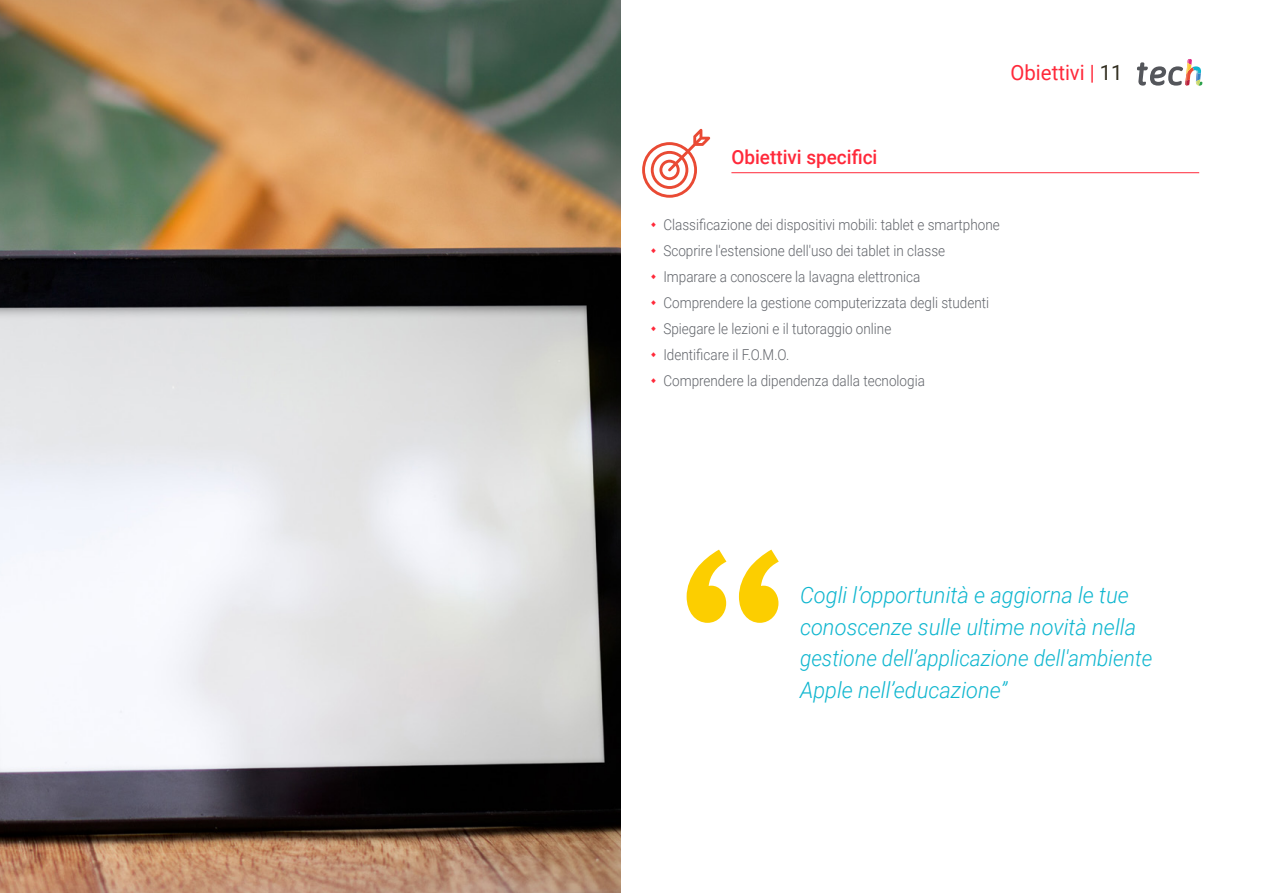
<style>
.page{position:relative;width:1263px;height:893px;background:#fff}
.page>*{position:absolute;margin:0;border:0;box-sizing:border-box;transform-origin:0 0}
.t1{font:italic 300 22.5px/31.5px "Roboto";color:#0fb6cf}
.t2{font:21px "Roboto";color:#ff293a}
.t3{font:500 19.5px "Roboto";color:#ff293a}
.t4{font:300 15px/26px "Roboto";color:#61646a;scale:.9 1}
.s1{color:#312e20}
</style>
<div class="page">
<hr style="left:731px;top:172px;width:468px;height:1px;background:#ff293a">
<svg style="left:642px;top:129px;width:68px;height:69px"></svg>
<img style="left:0;top:0;width:621px;height:893px">
<svg style="left:687px;top:550px;width:92px;height:73px"></svg>
<svg style="left:1137px;top:59px;width:65px;height:27px"></svg>
<h2 class="t2" style="left:1010px;top:57px;width:114px">Obiettivi | <span class="s1">11</span></h2>
<h3 class="t3" style="left:731px;top:143px;width:147px">Obiettivi specifici</h3>
<p class="t4" style="left:663px;top:211px;width:375px">Classificazione dei dispositivi mobili: tablet e smartphone Scoprire l'estensione dell'uso dei tablet in classe Imparare a conoscere la lavagna elettronica Comprendere la gestione computerizzata degli studenti Spiegare le lezioni e il tutoraggio online<br>Identificare il F.O.M.O.<br>Comprendere la dipendenza dalla tecnologia</p>
<h1 class="t1" style="left:800px;top:578px;width:354px">Cogli l’opportunità e aggiorna le tue conoscenze sulle ultime novità nella gestione dell’applicazione dell'ambiente Apple nell’educazione”</h1>
</div>
